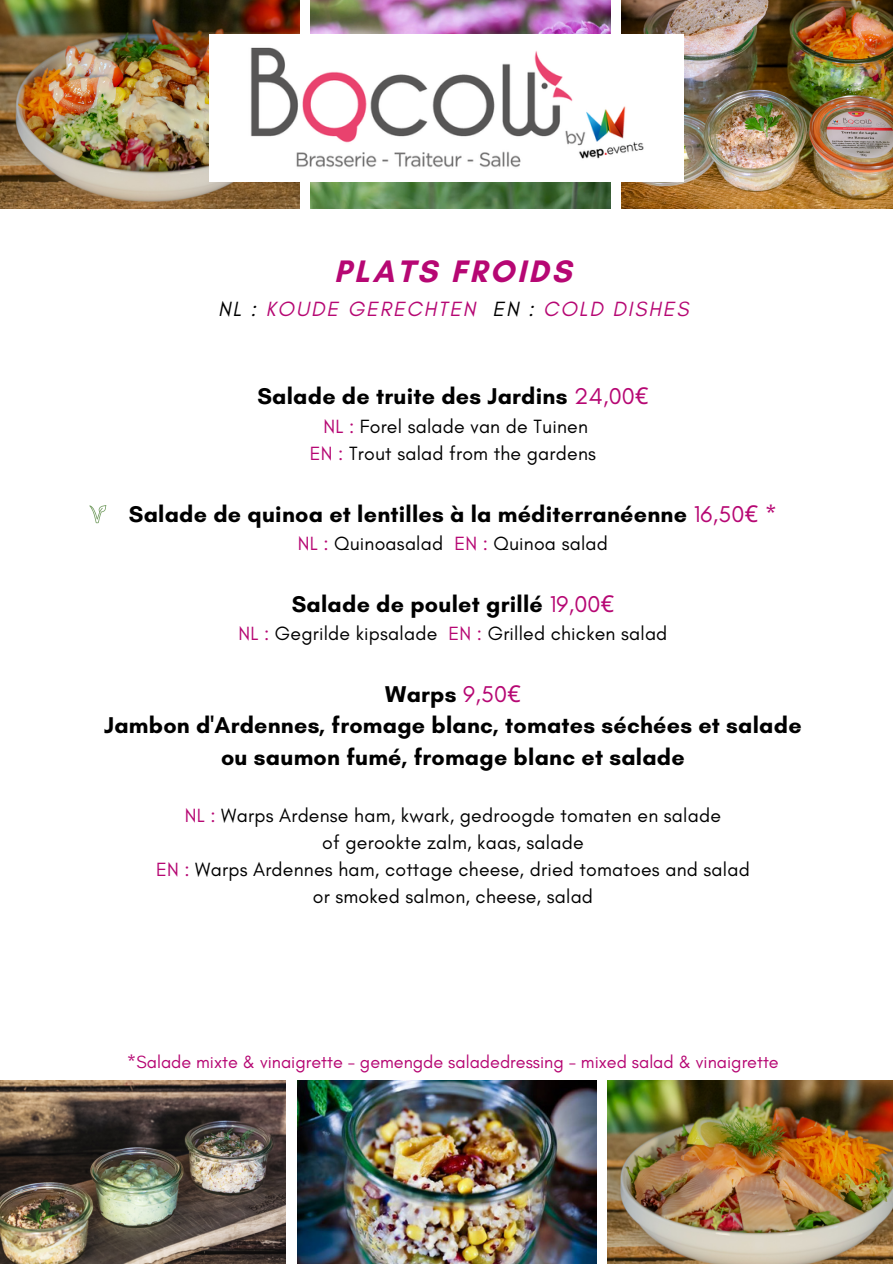
<style>
.page{position:relative;width:893px;height:1264px;background:#fff}
.page>*{position:absolute;margin:0;border:0;box-sizing:border-box;transform-origin:0 0}
.t1{font:700 31.65px "Glacial Indifference";letter-spacing:.09em;color:#b60773}
.t2{font:700 23.25px/31.5px "Glacial Indifference";letter-spacing:.01em;color:#000;text-align:center}
.t3{font:italic 21px "Glacial Indifference";letter-spacing:.09em;color:#b60773}
.t4{font:19.5px/27px "Glacial Indifference";letter-spacing:.01em;color:#000;text-align:center}
.t5{font:18px "Glacial Indifference";color:#b60773}
.s1{color:#000}
.s2{font-weight:400;color:#b60773}
.s3{font-family:"Noto Sans";font-weight:400;color:#b60773}
.s4{color:#b60773}
</style>
<div class="page">
<img style="left:0;top:0;width:299px;height:208px">
<img style="left:310px;top:0;width:300px;height:208px">
<img style="left:621px;top:0;width:271px;height:208px">
<img style="left:0;top:1080px;width:286px;height:183px">
<img style="left:297px;top:1080px;width:299px;height:183px">
<img style="left:608px;top:1080px;width:284px;height:183px">
<img style="left:210px;top:35px;width:473px;height:146px">
<svg style="left:89px;top:505px;width:17px;height:18px"></svg>
<p class="t1" style="left:334px;top:252px;width:239px">PLATS FROIDS</p>
<p class="t3" style="left:218px;top:296px;width:472px"><span class="s1">NL :</span> KOUDE GERECHTEN <span class="s1">EN :</span> COLD DISHES</p>
<h1 class="t2" style="left:257px;top:380px;width:392px">Salade de truite des Jardins <span class="s2">24,00</span><span class="s3">€</span></h1>
<h1 class="t4" style="left:310px;top:412px;width:287px"><span class="s4">NL :</span> Forel salade van de Tuinen<br><span class="s4">EN :</span> Trout salad from the gardens</h1>
<h2 class="t2" style="left:129px;top:497px;width:649px">Salade de quinoa et lentilles à la méditerranéenne <span class="s2">16,50</span><span class="s3">€</span> <span class="s2">*</span></h2>
<h2 class="t4" style="left:298px;top:529px;width:311px"><span class="s4">NL :</span> Quinoasalad <span class="s4">EN :</span> Quinoa salad</h2>
<h2 class="t2" style="left:292px;top:587px;width:324px">Salade de poulet grillé <span class="s2">19,00</span><span class="s3">€</span></h2>
<h2 class="t4" style="left:238px;top:619px;width:430px"><span class="s4">NL :</span> Gegrilde kipsalade <span class="s4">EN :</span> Grilled chicken salad</h2>
<h2 class="t2" style="left:104px;top:677px;width:699px">Warps <span class="s2">9,50</span><span class="s3">€<br></span>Jambon d'Ardennes, fromage blanc, tomates séchées et salade ou saumon fumé, fromage blanc et salade</h2>
<h2 class="t4" style="left:185px;top:801px;width:537px"><span class="s4">NL :</span> Warps Ardense ham, kwark, gedroogde tomaten en salade</h2>
<p class="t4" style="left:322px;top:828px;width:263px">of gerookte zalm, kaas, salade</p>
<p class="t4" style="left:156px;top:855px;width:595px"><span class="s4">EN :</span> Warps Ardennes ham, cottage cheese, dried tomatoes and salad</p>
<p class="t4" style="left:313px;top:882px;width:282px">or smoked salmon, cheese, salad</p>
<p class="t5" style="left:127px;top:1050px;width:653px">*Salade mixte &amp; vinaigrette - gemengde saladedressing - mixed salad &amp; vinaigrette</p>
</div>
